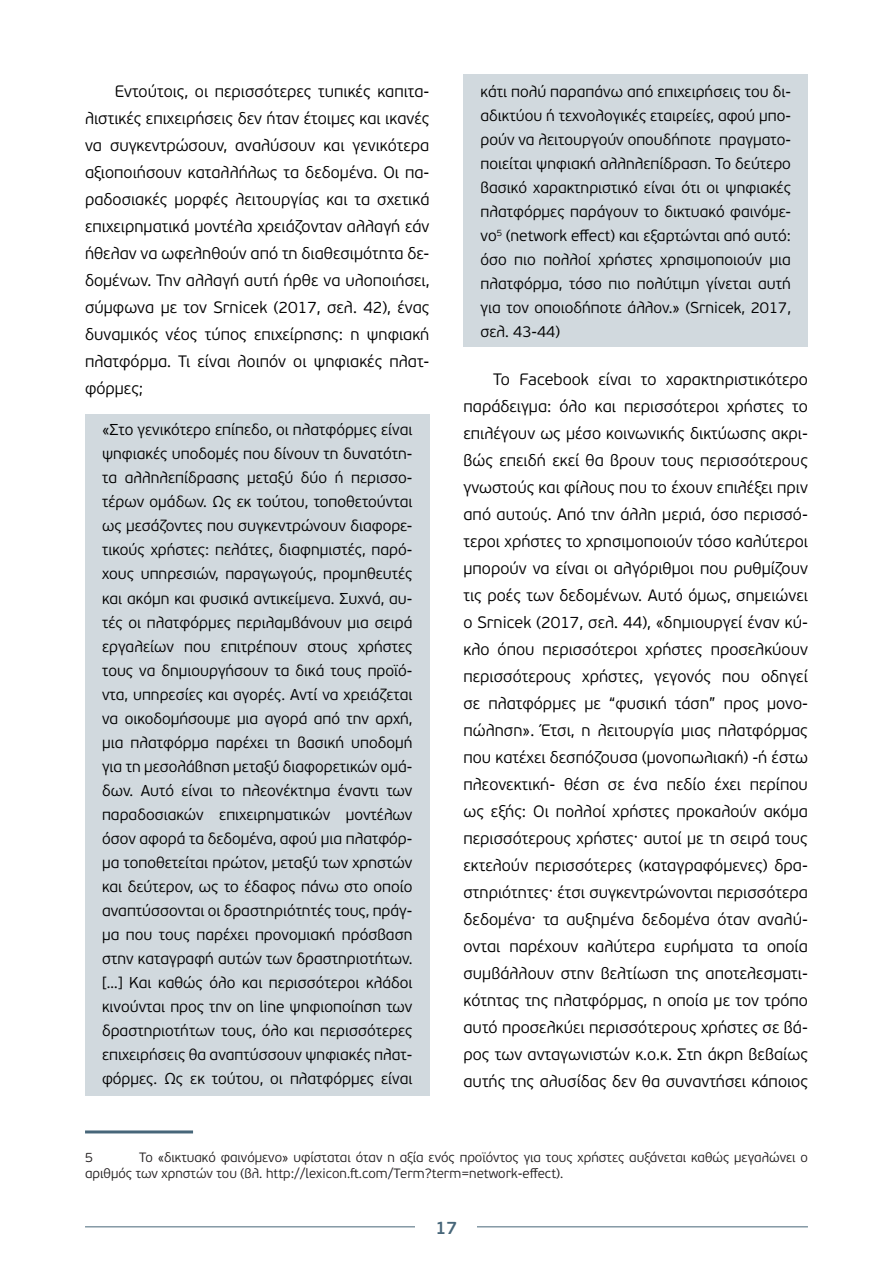
<style>
.page{position:relative;width:893px;height:1263px;background:#fff}
.page>*{position:absolute;margin:0;border:0;box-sizing:border-box;transform-origin:0 0}
.t1{font:600 18px "PF Beau Sans Pro";color:#476679}
.Κείμενο{font:300 16.5px/27px "PF Beau Sans Pro";color:#000;text-align:justify}
.Παραθέματα{font:300 15.75px/24px "PF Beau Sans Pro";color:#000;text-align:justify}
.footnote{font:300 13.5px/16.2px "PF Beau Sans Pro";color:#231f20}
</style>
<div class="page">
<hr style="left:85px;top:1226px;width:723px;height:1px;background:#476679">
<div style="left:416px;top:1203px;width:61px;height:49px;background:#fff"></div>
<div style="left:463px;top:74px;width:345px;height:273px;background:#d1d9de"></div>
<div style="left:85px;top:415px;width:344px;height:681px;background:#d1d9de"></div>
<hr style="left:85px;top:1130px;width:108px;height:3px;background:#476679">
<p class="Κείμενο" style="left:85px;top:79px;width:346px;text-indent:30px">Εντούτοις, οι περισσότερες τυπικές καπιτα&shy;λιστικές επιχειρήσεις δεν ήταν έτοιμες και ικανές να συγκεντρώσουν, αναλύσουν και γενικότερα αξιοποιήσουν καταλλήλως τα δεδομένα. Οι πα&shy;ραδοσιακές μορφές λειτουργίας και τα σχετικά επιχειρηματικά μοντέλα χρειάζονταν αλλαγή εάν ήθελαν να ωφεληθούν από τη διαθεσιμότητα δε&shy;δομένων. Την αλλαγή αυτή ήρθε να υλοποιήσει, σύμφωνα με τον Srnicek (2017, σελ. 42), ένας δυναμικός νέος τύπος επιχείρησης: η ψηφιακή πλατφόρμα. Τι είναι λοιπόν οι ψηφιακές πλατ&shy;φόρμες;</p>
<p class="Παραθέματα" style="left:102px;top:418px;width:312px">«Στο γενικότερο επίπεδο, οι πλατφόρμες είναι ψηφιακές υποδομές που δίνουν τη δυνατότη&shy;τα αλληλεπίδρασης μεταξύ δύο ή περισσο&shy;τέρων ομάδων. Ως εκ τούτου, τοποθετούνται ως μεσάζοντες που συγκεντρώνουν διαφορε&shy;τικούς χρήστες: πελάτες, διαφημιστές, παρό&shy;χους υπηρεσιών, παραγωγούς, προμηθευτές και ακόμη και φυσικά αντικείμενα. Συχνά, αυ&shy;τές οι πλατφόρμες περιλαμβάνουν μια σειρά εργαλείων που επιτρέπουν στους χρήστες τους να δημιουργήσουν τα δικά τους προϊό&shy;ντα, υπηρεσίες και αγορές. Αντί να χρειάζεται να οικοδομήσουμε μια αγορά από την αρχή, μια πλατφόρμα παρέχει τη βασική υποδομή για τη μεσολάβηση μεταξύ διαφορετικών ομά&shy;δων. Αυτό είναι το πλεονέκτημα έναντι των παραδοσιακών επιχειρηματικών μοντέλων όσον αφορά τα δεδομένα, αφού μια πλατφόρ&shy;μα τοποθετείται πρώτον, μεταξύ των χρηστών και δεύτερον, ως το έδαφος πάνω στο οποίο αναπτύσσονται οι δραστηριότητές τους, πράγ&shy;μα που τους παρέχει προνομιακή πρόσβαση στην καταγραφή αυτών των δραστηριοτήτων. […] Και καθώς όλο και περισσότεροι κλάδοι κινούνται προς την on line ψηφιοποίηση των δραστηριοτήτων τους, όλο και περισσότερες επιχειρήσεις θα αναπτύσσουν ψηφιακές πλατ&shy;φόρμες. Ως εκ τούτου, οι πλατφόρμες είναι</p>
<p class="Παραθέματα" style="left:480px;top:80px;width:312px">κάτι πολύ παραπάνω από επιχειρήσεις του δι&shy;αδικτύου ή τεχνολογικές εταιρείες, αφού μπο&shy;ρούν να λειτουργούν οπουδήποτε πραγματο&shy;ποιείται ψηφιακή αλληλεπίδραση. Το δεύτερο βασικό χαρακτηριστικό είναι ότι οι ψηφιακές πλατφόρμες παράγουν το δικτυακό φαινόμε&shy;νο<sup>5</sup> (network effect) και εξαρτώνται από αυτό: όσο πιο πολλοί χρήστες χρησιμοποιούν μια πλατφόρμα, τόσο πιο πολύτιμη γίνεται αυτή για τον οποιοδήποτε άλλον.» (Srnicek, 2017, σελ. 43-44)</p>
<p class="Κείμενο" style="left:463px;top:366px;width:346px;text-indent:30px">Το Facebook είναι το χαρακτηριστικότερο παράδειγμα: όλο και περισσότεροι χρήστες το επιλέγουν ως μέσο κοινωνικής δικτύωσης ακρι&shy;βώς επειδή εκεί θα βρουν τους περισσότερους γνωστούς και φίλους που το έχουν επιλέξει πριν από αυτούς. Από την άλλη μεριά, όσο περισσό&shy;τεροι χρήστες το χρησιμοποιούν τόσο καλύτεροι μπορούν να είναι οι αλγόριθμοι που ρυθμίζουν τις ροές των δεδομένων. Αυτό όμως, σημειώνει ο Srnicek (2017, σελ. 44), «δημιουργεί έναν κύ&shy;κλο όπου περισσότεροι χρήστες προσελκύουν περισσότερους χρήστες, γεγονός που οδηγεί σε πλατφόρμες με “φυσική τάση” προς μονο&shy;πώληση». Έτσι, η λειτουργία μιας πλατφόρμας που κατέχει δεσπόζουσα (μονοπωλιακή) -ή έστω πλεονεκτική- θέση σε ένα πεδίο έχει περίπου ως εξής: Οι πολλοί χρήστες προκαλούν ακόμα περισσότερους χρήστες· αυτοί με τη σειρά τους εκτελούν περισσότερες (καταγραφόμενες) δρα&shy;στηριότητες· έτσι συγκεντρώνονται περισσότερα δεδομένα· τα αυξημένα δεδομένα όταν αναλύ&shy;ονται παρέχουν καλύτερα ευρήματα τα οποία συμβάλλουν στην βελτίωση της αποτελεσματι&shy;κότητας της πλατφόρμας, η οποία με τον τρόπο αυτό προσελκύει περισσότερους χρήστες σε βά&shy;ρος των ανταγωνιστών κ.ο.κ. Στη άκρη βεβαίως αυτής της αλυσίδας δεν θα συναντήσει κάποιος</p>
<p class="footnote" style="left:85px;top:1149px;width:724px;text-indent:54px">Το «δικτυακό φαινόμενο» υφίσταται όταν η αξία ενός προϊόντος για τους χρήστες αυξάνεται καθώς μεγαλώνει ο αριθμός των χρηστών του (βλ. http://lexicon.ft.com/Term?term=network-effect).</p>
<p class="footnote" style="left:85px;top:1149px;width:9px">5</p>
<p class="t1" style="left:435px;top:1217px;width:24px">17</p>
</div>
